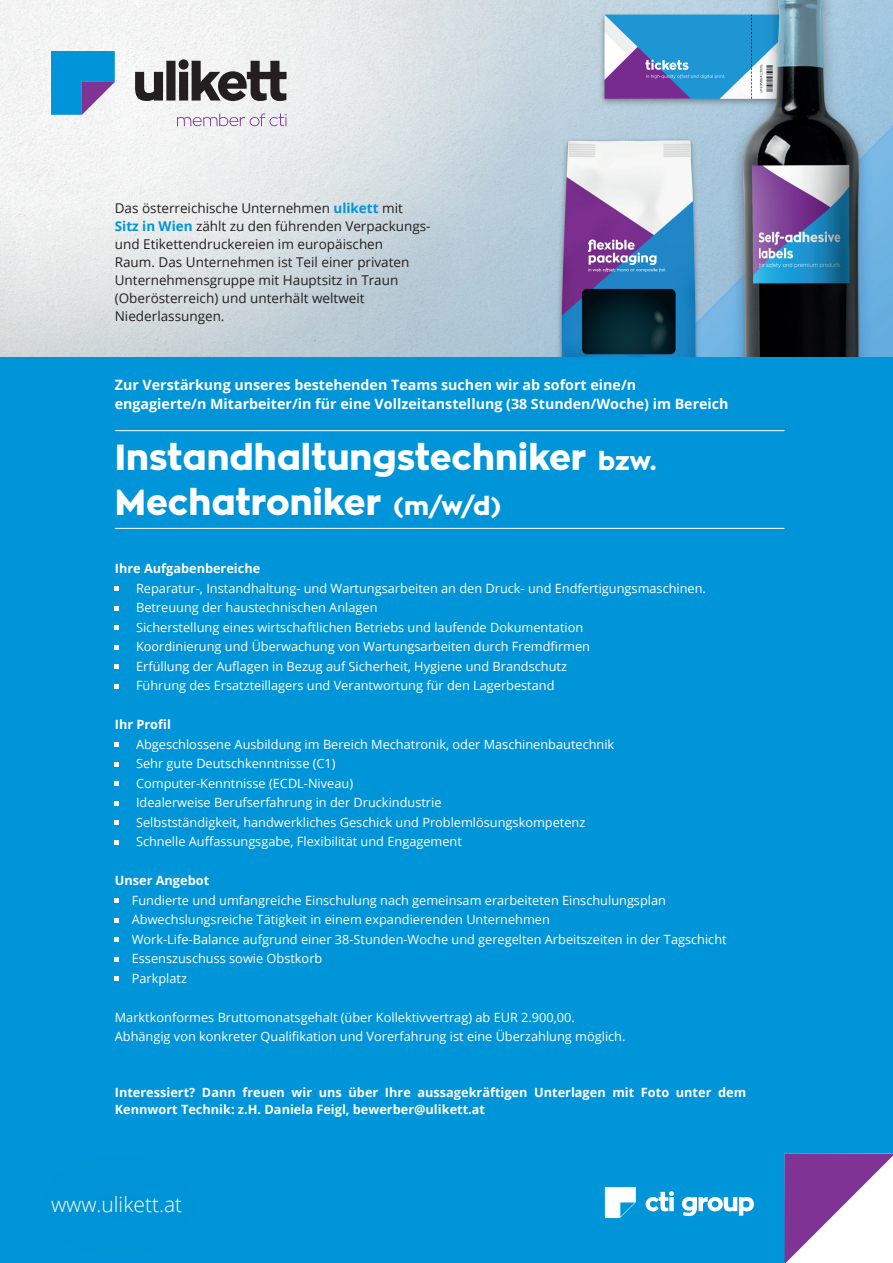
<style>
.page{position:relative;width:893px;height:1263px;background:#fff}
.page>*{position:absolute;margin:0;border:0;box-sizing:border-box;transform-origin:0 0}
.t1{font:800 36px/45px "Zona Pro";color:#fff}
.t2{font:300 21px "Open Sans";color:#fff}
.t3{font:700 14.25px/18.8px "Open Sans";color:#fff}
.t4{font:13.5px/18px "Open Sans";color:#231f20}
.t5{font:12.75px/19.5px "Open Sans";color:#fff}
.t6{font:700 12.75px/17.2px "Open Sans";color:#fff}
.s1{font-weight:700;color:#0095d9}
.s2{font-size:25.5px}
</style>
<div class="page">
<div style="left:0;top:356px;width:893px;height:907px;background:#0095d9"></div>
<svg style="left:784px;top:1153px;width:109px;height:110px"></svg>
<img style="left:0;top:0;width:893px;height:356px">
<svg style="left:646px;top:1191px;width:28px;height:20px"></svg>
<svg style="left:682px;top:1197px;width:72px;height:19px"></svg>
<svg style="left:605px;top:1187px;width:31px;height:31px"></svg>
<div style="left:0;top:1132px;width:236px;height:131px;background:#0094d8"></div>
<svg style="left:135px;top:59px;width:152px;height:42px"></svg>
<svg style="left:51px;top:51px;width:64px;height:64px;background:#3295d3"></svg>
<svg style="left:177px;top:113px;width:110px;height:13px"></svg>
<svg style="left:115px;top:586px;width:4px;height:5px"></svg>
<svg style="left:115px;top:606px;width:4px;height:4px"></svg>
<svg style="left:115px;top:625px;width:4px;height:5px"></svg>
<svg style="left:115px;top:645px;width:4px;height:4px"></svg>
<svg style="left:115px;top:664px;width:4px;height:5px"></svg>
<svg style="left:115px;top:684px;width:4px;height:4px"></svg>
<svg style="left:115px;top:742px;width:4px;height:5px"></svg>
<svg style="left:115px;top:762px;width:4px;height:4px"></svg>
<svg style="left:115px;top:781px;width:4px;height:5px"></svg>
<svg style="left:115px;top:801px;width:4px;height:4px"></svg>
<svg style="left:115px;top:820px;width:4px;height:5px"></svg>
<svg style="left:115px;top:840px;width:4px;height:4px"></svg>
<svg style="left:115px;top:898px;width:4px;height:5px"></svg>
<svg style="left:115px;top:918px;width:4px;height:4px"></svg>
<svg style="left:115px;top:937px;width:4px;height:5px"></svg>
<svg style="left:115px;top:957px;width:4px;height:4px"></svg>
<svg style="left:115px;top:976px;width:4px;height:5px"></svg>
<hr style="left:115px;top:528px;width:669px;height:1px;background:#fff">
<hr style="left:115px;top:430px;width:669px;height:1px;background:#fff">
<p class="t4" style="left:115px;top:198px;width:317px">Das österreichische Unternehmen <span class="s1">ulikett</span> mit<br><span class="s1">Sitz in Wien</span> zählt zu den führenden Verpackungs&shy;und Etikettendruckereien im europäischen<br>Raum. Das Unternehmen ist Teil einer privaten Unternehmensgruppe mit Hauptsitz in Traun (Oberösterreich) und unterhält weltweit Niederlassungen.</p>
<p class="t3" style="left:115px;top:375px;width:615px">Zur Verstärkung unseres bestehenden Teams suchen wir ab sofort eine/n engagierte/n Mitarbeiter/in für eine Vollzeitanstellung (38 Stunden/Woche) im Bereich</p>
<h1 class="t1" style="left:115px;top:435px;width:543px">Instandhaltungstechniker <span class="s2">bzw.<br></span>Mechatroniker <span class="s2">(m/w/d)</span></h1>
<p class="t6" style="left:115px;top:560px;width:147px">Ihre Aufgabenbereiche</p>
<p class="t5" style="left:136px;top:578px;width:571px">Reparatur-, Instandhaltung- und Wartungsarbeiten an den Druck- und Endfertigungsmaschinen.<br>Betreuung der haustechnischen Anlagen<br>Sicherstellung eines wirtschaftlichen Betriebs und laufende Dokumentation<br>Koordinierung und Überwachung von Wartungsarbeiten durch Fremdfirmen<br>Erfüllung der Auflagen in Bezug auf Sicherheit, Hygiene und Brandschutz<br>Führung des Ersatzteillagers und Verantwortung für den Lagerbestand</p>
<p class="t6" style="left:115px;top:716px;width:58px">Ihr Profil</p>
<p class="t5" style="left:136px;top:734px;width:480px">Abgeschlossene Ausbildung im Bereich Mechatronik, oder Maschinenbautechnik Sehr gute Deutschkenntnisse (C1)<br>Computer-Kenntnisse (ECDL-Niveau)<br>Idealerweise Berufserfahrung in der Druckindustrie<br>Selbstständigkeit, handwerkliches Geschick und Problemlösungskompetenz Schnelle Auffassungsgabe, Flexibilität und Engagement</p>
<p class="t6" style="left:115px;top:872px;width:96px">Unser Angebot</p>
<p class="t5" style="left:132px;top:890px;width:596px">Fundierte und umfangreiche Einschulung nach gemeinsam erarbeiteten Einschulungsplan Abwechslungsreiche Tätigkeit in einem expandierenden Unternehmen<br>Work-Life-Balance aufgrund einer 38-Stunden-Woche und geregelten Arbeitszeiten in der Tagschicht Essenszuschuss sowie Obstkorb<br>Parkplatz</p>
<p class="t5" style="left:115px;top:1007px;width:512px">Marktkonformes Bruttomonatsgehalt (über Kollektivvertrag) ab EUR 2.900,00.<br>Abhängig von konkreter Qualifikation und Vorerfahrung ist eine Überzahlung möglich.</p>
<p class="t6" style="left:115px;top:1083px;width:633px">Interessiert? Dann freuen wir uns über Ihre aussagekräftigen Unterlagen mit Foto unter dem<br>Kennwort Technik: z.H. Daniela Feigl, bewerber@ulikett.at</p>
<h2 class="t2" style="left:51px;top:1190px;width:133px">www.ulikett.at</h2>
</div>
